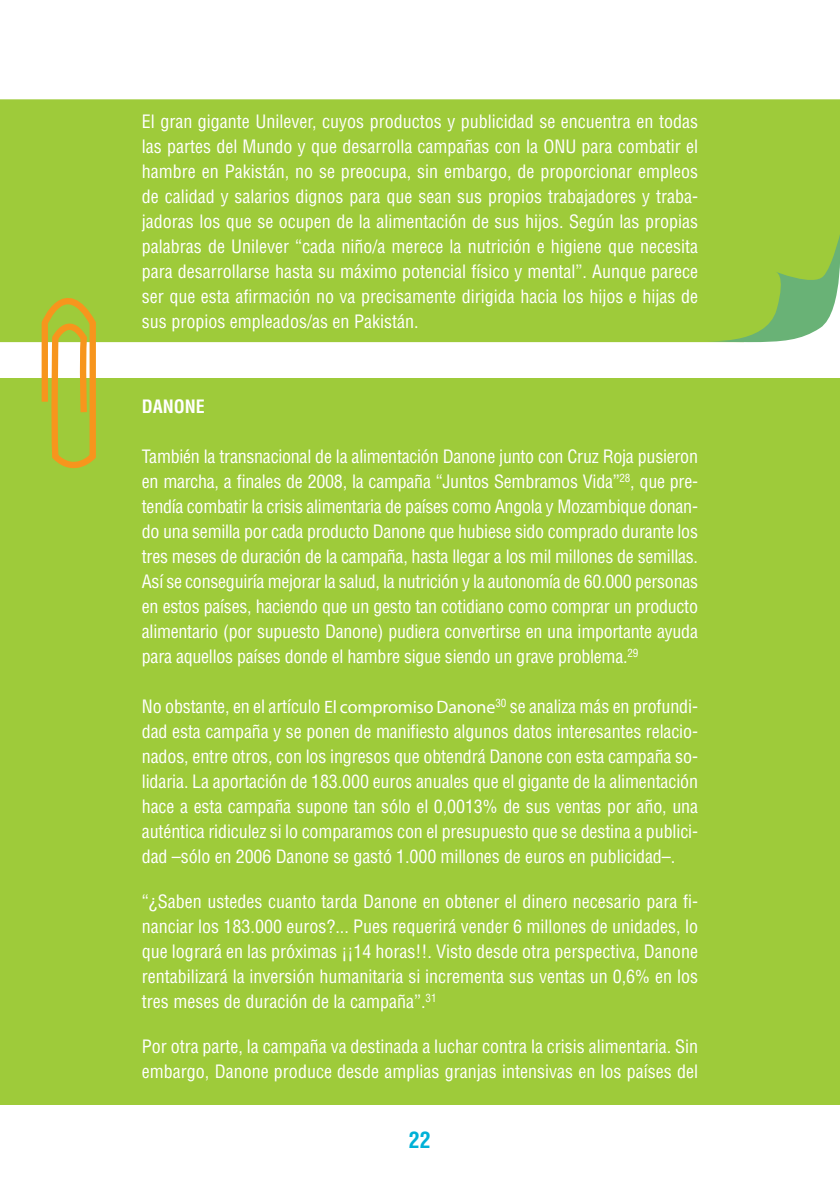
<style>
.page{position:relative;width:840px;height:1191px;background:#fff}
.page>*{position:absolute;margin:0;border:0;box-sizing:border-box;transform-origin:0 0}
.t1{font:700 condensed 22px "Helvetica";color:#00b1d7}
.t2{font:condensed 18px/25px "Helvetica";color:#fff;text-align:justify}
.t3{font:700 condensed 18px "Helvetica";color:#fff}
.s1{font-family:"Myriad Pro";font-stretch:normal}
</style>
<div class="page">
<div style="left:0;top:378px;width:839px;height:726px;background:#9ecb3a"></div>
<div style="left:0;top:99px;width:839px;height:243px;background:#9ecb3a"></div>
<svg style="left:703px;top:234px;width:136px;height:109px;background:#96c755"></svg>
<svg style="left:38px;top:274px;width:61px;height:195px"></svg>
<p class="t2" style="left:142px;top:109px;width:557px">El gran gigante Unilever, cuyos productos y publicidad se encuentra en todas las partes del Mundo y que desarrolla campañas con la ONU para combatir el hambre en Pakistán, no se preocupa, sin embargo, de proporcionar empleos de calidad y salarios dignos para que sean sus propios trabajadores y traba&shy;jadoras los que se ocupen de la alimentación de sus hijos. Según las propias palabras de Unilever “cada niño/a merece la nutrición e higiene que necesita para desarrollarse hasta su máximo potencial físico y mental”. Aunque parece ser que esta afirmación no va precisamente dirigida hacia los hijos e hijas de sus propios empleados/as en Pakistán.</p>
<p class="t3" style="left:142px;top:395px;width:64px">DANONE</p>
<p class="t2" style="left:142px;top:444px;width:557px">También la transnacional de la alimentación Danone junto con Cruz Roja pusieron en marcha, a finales de 2008, la campaña “Juntos Sembramos Vida”<sup>28</sup>, que pre&shy;tendía combatir la crisis alimentaria de países como Angola y Mozambique donan&shy;do una semilla por cada producto Danone que hubiese sido comprado durante los tres meses de duración de la campaña, hasta llegar a los mil millones de semillas.<br>Así se conseguiría mejorar la salud, la nutrición y la autonomía de 60.000 personas en estos países, haciendo que un gesto tan cotidiano como comprar un producto alimentario (por supuesto Danone) pudiera convertirse en una importante ayuda para aquellos países donde el hambre sigue siendo un grave problema.<sup>29</sup></p>
<p class="t2" style="left:142px;top:694px;width:557px">No obstante, en el artículo <span class="s1">El compromiso Danone</span><sup>30</sup> se analiza más en profundi&shy;dad esta campaña y se ponen de manifiesto algunos datos interesantes relacio&shy;nados, entre otros, con los ingresos que obtendrá Danone con esta campaña so&shy;lidaria. La aportación de 183.000 euros anuales que el gigante de la alimentación hace a esta campaña supone tan sólo el 0,0013% de sus ventas por año, una auténtica ridiculez si lo comparamos con el presupuesto que se destina a publici&shy;dad –sólo en 2006 Danone se gastó 1.000 millones de euros en publicidad–.</p>
<p class="t2" style="left:142px;top:889px;width:557px">“¿Saben ustedes cuanto tarda Danone en obtener el dinero necesario para fi&shy;nanciar los 183.000 euros?... Pues requerirá vender 6 millones de unidades, lo que logrará en las próximas ¡¡14 horas!!. Visto desde otra perspectiva, Danone rentabilizará la inversión humanitaria si incrementa sus ventas un 0,6% en los tres meses de duración de la campaña”.<sup>31</sup></p>
<p class="t2" style="left:142px;top:1034px;width:557px">Por otra parte, la campaña va destinada a luchar contra la crisis alimentaria. Sin embargo, Danone produce desde amplias granjas intensivas en los países del</p>
<p class="t1" style="left:409px;top:1125px;width:23px">22</p>
</div>
